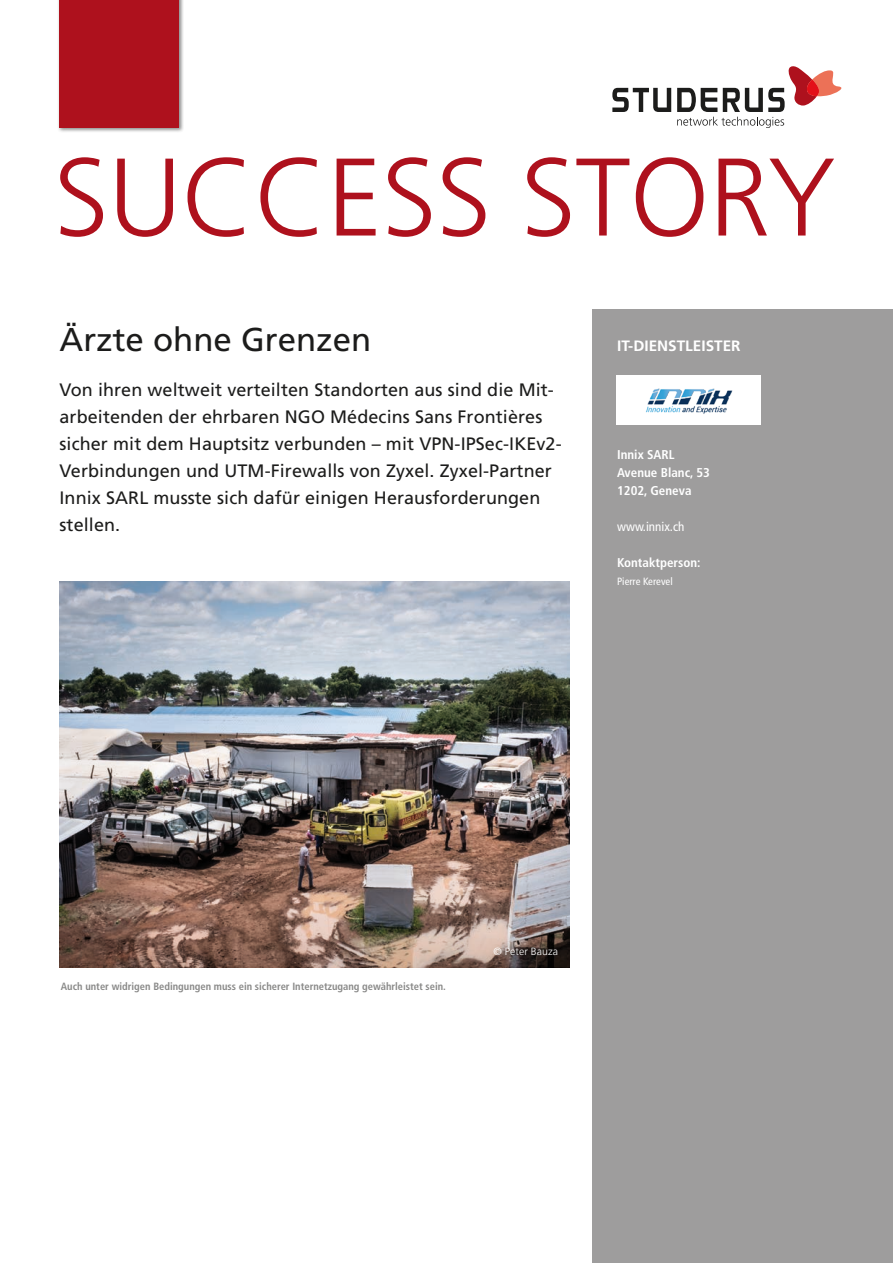
<style>
.page{position:relative;width:893px;height:1263px;background:#fff}
.page>*{position:absolute;margin:0;border:0;box-sizing:border-box;transform-origin:0 0}
.t1{font:300 110.1px "Frutiger";letter-spacing:-.005em;color:#ae111d}
.t2{font:33px "Frutiger";color:#1c1c1b}
.t3{font:18px/27px "Frutiger";letter-spacing:.005em;color:#1c1c1b}
.t4{font:700 15px "Frutiger";color:#fff}
.t5{font:700 condensed 12.75px/18px "Frutiger";color:#fff}
.t6{font:condensed 12.75px "Frutiger";color:#fff}
.t7{font:700 condensed 10.5px "Frutiger";color:#898988}
.t8{font:condensed 10.5px "Frutiger";color:#fff}
.t9{font:300 10.5px "Frutiger";letter-spacing:.005em;color:#fff}
</style>
<div class="page">
<div style="left:58px;top:0;width:126px;height:133px;background:#1c1c1b;opacity:.5"></div>
<div style="left:60px;top:0;width:119px;height:128px;background:#ae111d"></div>
<svg style="left:612px;top:88px;width:59px;height:24px"></svg>
<svg style="left:677px;top:66px;width:164px;height:62px"></svg>
<div style="left:592px;top:309px;width:301px;height:954px;background:#9e9d9d"></div>
<div style="left:617px;top:375px;width:144px;height:49px;background:#fff"></div>
<img style="left:60px;top:582px;width:510px;height:385px">
<img style="left:646px;top:388px;width:87px;height:26px">
<h1 class="t1" style="left:54px;top:135px;width:783px">SUCCESS STORY</h1>
<h2 class="t2" style="left:60px;top:320px;width:313px">Ärzte ohne Grenzen</h2>
<p class="t3" style="left:60px;top:376px;width:504px">Von ihren weltweit verteilten Standorten aus sind die Mit&shy;arbeitenden der ehrbaren NGO Médecins Sans Frontières sicher mit dem Hauptsitz verbunden – mit VPN-IPSec-IKEv2- Verbindungen und UTM-Firewalls von Zyxel. Zyxel-Partner Innix SARL musste sich dafür einigen Herausforderungen stellen.</p>
<p class="t4" style="left:617px;top:337px;width:125px">IT-DIENSTLEISTER</p>
<p class="t5" style="left:617px;top:446px;width:94px">Innix SARL<br>Avenue Blanc, 53<br>1202, Geneva</p>
<p class="t6" style="left:617px;top:519px;width:69px">www.innix.ch</p>
<p class="t5" style="left:617px;top:554px;width:85px">Kontaktperson:</p>
<p class="t8" style="left:617px;top:575px;width:57px">Pierre Kerevel</p>
<p class="t7" style="left:61px;top:980px;width:387px">Auch unter widrigen Bedingungen muss ein sicherer Internetzugang gewährleistet sein.</p>
<p class="t9" style="left:494px;top:945px;width:66px">© Peter Bauza</p>
</div>
